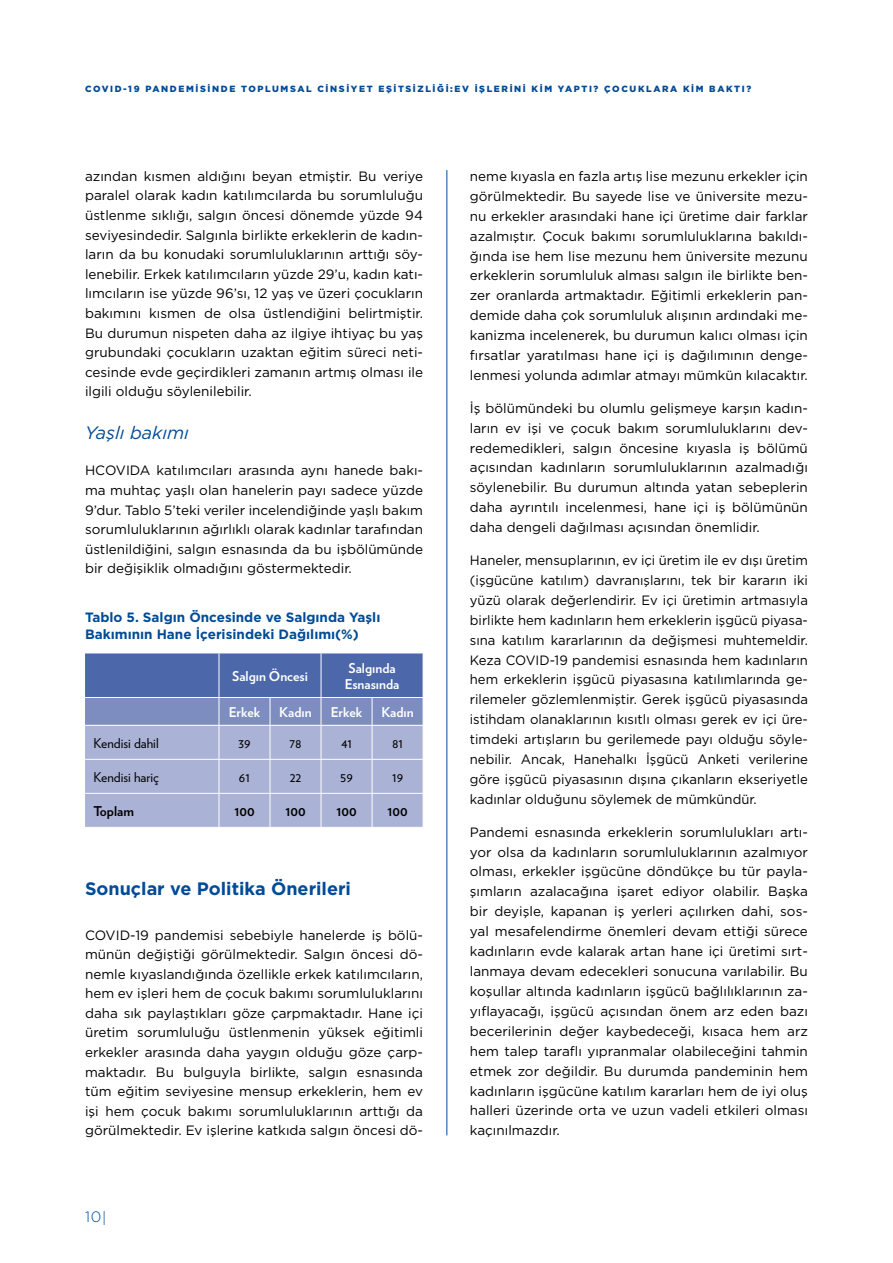
<style>
.page{position:relative;width:893px;height:1263px;background:#fff}
.page>*{position:absolute;margin:0;border:0;box-sizing:border-box;transform-origin:0 0}
.t1{font:700 18px "Gotham";color:#004b97}
.t2{font:italic 18px "Gotham";color:#004b97}
.t3{font:300 15px "Gotham";color:#004b97}
.t4{font:13.5px/20px "Gotham";color:#000;text-align:justify}
.t5{font:700 13.5px/16.6px "Gotham";color:#004b97}
.t6{font:700 13.5px/16.2px "Verlag";color:#fff}
.t7{font:13.5px "Verlag";color:#000}
.t8{font:700 13.5px "Verlag";color:#000}
.t9{font:900 9px "Gotham";letter-spacing:.18em;color:#004b97}
</style>
<div class="page">
<svg style="left:85px;top:653px;width:338px;height:174px;background:#8e9cc8"></svg>
<hr style="left:85px;top:725px;width:134px;height:1px;background:#fff">
<hr style="left:219px;top:725px;width:51px;height:1px;background:#fff">
<hr style="left:270px;top:725px;width:51px;height:1px;background:#fff">
<hr style="left:321px;top:725px;width:51px;height:1px;background:#fff">
<hr style="left:372px;top:725px;width:51px;height:1px;background:#fff">
<hr style="left:446px;top:170px;width:1px;height:965px;background:#004b97">
<p class="t9" style="left:85px;top:83px;width:668px">COVID-19 PANDEMİSİNDE TOPLUMSAL CİNSİYET EŞİTSİZLİĞİ:EV İŞLERİNİ KİM YAPTI? ÇOCUKLARA KİM BAKTI?</p>
<p class="t4" style="left:85px;top:166px;width:340px;line-height:19.5px">azından kısmen aldığını beyan etmiştir. Bu veriye paralel olarak kadın katılımcılarda bu sorumluluğu üstlenme sıklığı, salgın öncesi dönemde yüzde 94 seviyesindedir. Salgınla birlikte erkeklerin de kadın&shy;ların da bu konudaki sorumluluklarının arttığı söy&shy;lenebilir. Erkek katılımcıların yüzde 29’u, kadın katı&shy;lımcıların ise yüzde 96’sı, 12 yaş ve üzeri çocukların bakımını kısmen de olsa üstlendiğini belirtmiştir.<br>Bu durumun nispeten daha az ilgiye ihtiyaç bu yaş grubundaki çocukların uzaktan eğitim süreci neti&shy;cesinde evde geçirdikleri zamanın artmış olması ile ilgili olduğu söylenilebilir.</p>
<h1 class="t2" style="left:85px;top:421px;width:106px">Yaşlı bakımı</h1>
<p class="t4" style="left:85px;top:461px;width:340px;line-height:19.5px">HCOVIDA katılımcıları arasında aynı hanede bakı&shy;ma muhtaç yaşlı olan hanelerin payı sadece yüzde 9’dur. Tablo 5’teki veriler incelendiğinde yaşlı bakım sorumluluklarının ağırlıklı olarak kadınlar tarafından üstlenildiğini, salgın esnasında da bu işbölümünde bir değişiklik olmadığını göstermektedir.</p>
<p class="t5" style="left:85px;top:609px;width:297px">Tablo 5. Salgın Öncesinde ve Salgında Yaşlı<br>Bakımının Hane İçerisindeki Dağılımı(%)</p>
<p class="t6" style="left:232px;top:667px;width:77px">Salgın Öncesi</p>
<p class="t6" style="left:345px;top:659px;width:56px">Salgında<br>Esnasında</p>
<p class="t6" style="left:229px;top:703px;width:33px">Erkek</p>
<p class="t6" style="left:279px;top:703px;width:34px">Kadın</p>
<p class="t6" style="left:331px;top:703px;width:33px">Erkek</p>
<p class="t6" style="left:381px;top:703px;width:34px">Kadın</p>
<p class="t7" style="left:94px;top:733px;width:67px">Kendisi dahil</p>
<p class="t7" style="left:238px;top:733px;width:14px">39</p>
<p class="t7" style="left:290px;top:733px;width:14px">78</p>
<p class="t7" style="left:341px;top:733px;width:13px">41</p>
<p class="t7" style="left:392px;top:733px;width:13px">81</p>
<p class="t7" style="left:94px;top:767px;width:67px">Kendisi hariç</p>
<p class="t7" style="left:239px;top:767px;width:13px">61</p>
<p class="t7" style="left:290px;top:767px;width:13px">22</p>
<p class="t7" style="left:340px;top:767px;width:14px">59</p>
<p class="t7" style="left:392px;top:767px;width:12px">19</p>
<p class="t8" style="left:94px;top:800px;width:42px">Toplam</p>
<p class="t8" style="left:234px;top:800px;width:22px">100</p>
<p class="t8" style="left:285px;top:800px;width:22px">100</p>
<p class="t8" style="left:336px;top:800px;width:22px">100</p>
<p class="t8" style="left:387px;top:800px;width:22px">100</p>
<h1 class="t1" style="left:85px;top:876px;width:268px">Sonuçlar ve Politika Önerileri</h1>
<p class="t4" style="left:85px;top:925px;width:340px;line-height:19.5px">COVID-19 pandemisi sebebiyle hanelerde iş bölü&shy;münün değiştiği görülmektedir. Salgın öncesi dö&shy;nemle kıyaslandığında özellikle erkek katılımcıların, hem ev işleri hem de çocuk bakımı sorumluluklarını daha sık paylaştıkları göze çarpmaktadır. Hane içi üretim sorumluluğu üstlenmenin yüksek eğitimli erkekler arasında daha yaygın olduğu göze çarp&shy;maktadır. Bu bulguyla birlikte, salgın esnasında tüm eğitim seviyesine mensup erkeklerin, hem ev işi hem çocuk bakımı sorumluluklarının arttığı da görülmektedir. Ev işlerine katkıda salgın öncesi dö-</p>
<p class="t3" style="left:85px;top:1207px;width:23px">10|</p>
<p class="t4" style="left:470px;top:166px;width:340px">neme kıyasla en fazla artış lise mezunu erkekler için görülmektedir. Bu sayede lise ve üniversite mezu&shy;nu erkekler arasındaki hane içi üretime dair farklar azalmıştır. Çocuk bakımı sorumluluklarına bakıldı&shy;ğında ise hem lise mezunu hem üniversite mezunu erkeklerin sorumluluk alması salgın ile birlikte ben&shy;zer oranlarda artmaktadır. Eğitimli erkeklerin pan&shy;demide daha çok sorumluluk alışının ardındaki me&shy;kanizma incelenerek, bu durumun kalıcı olması için fırsatlar yaratılması hane içi iş dağılımının denge&shy;lenmesi yolunda adımlar atmayı mümkün kılacaktır.</p>
<p class="t4" style="left:470px;top:398px;width:340px">İş bölümündeki bu olumlu gelişmeye karşın kadın&shy;ların ev işi ve çocuk bakım sorumluluklarını dev&shy;redemedikleri, salgın öncesine kıyasla iş bölümü açısından kadınların sorumluluklarının azalmadığı söylenebilir. Bu durumun altında yatan sebeplerin daha ayrıntılı incelenmesi, hane içi iş bölümünün daha dengeli dağılması açısından önemlidir.</p>
<p class="t4" style="left:470px;top:550px;width:340px">Haneler, mensuplarının, ev içi üretim ile ev dışı üretim (işgücüne katılım) davranışlarını, tek bir kararın iki yüzü olarak değerlendirir. Ev içi üretimin artmasıyla birlikte hem kadınların hem erkeklerin işgücü piyasa&shy;sına katılım kararlarının da değişmesi muhtemeldir.<br>Keza COVID-19 pandemisi esnasında hem kadınların hem erkeklerin işgücü piyasasına katılımlarında ge&shy;rilemeler gözlemlenmiştir. Gerek işgücü piyasasında istihdam olanaklarının kısıtlı olması gerek ev içi üre&shy;timdeki artışların bu gerilemede payı olduğu söyle&shy;nebilir. Ancak, Hanehalkı İşgücü Anketi verilerine göre işgücü piyasasının dışına çıkanların ekseriyetle kadınlar olduğunu söylemek de mümkündür.</p>
<p class="t4" style="left:470px;top:822px;width:340px">Pandemi esnasında erkeklerin sorumlulukları artı&shy;yor olsa da kadınların sorumluluklarının azalmıyor olması, erkekler işgücüne döndükçe bu tür payla&shy;şımların azalacağına işaret ediyor olabilir. Başka bir deyişle, kapanan iş yerleri açılırken dahi, sos&shy;yal mesafelendirme önemleri devam ettiği sürece kadınların evde kalarak artan hane içi üretimi sırt&shy;lanmaya devam edecekleri sonucuna varılabilir. Bu koşullar altında kadınların işgücü bağlılıklarının za&shy;yıflayacağı, işgücü açısından önem arz eden bazı becerilerinin değer kaybedeceği, kısaca hem arz hem talep taraflı yıpranmalar olabileceğini tahmin etmek zor değildir. Bu durumda pandeminin hem kadınların işgücüne katılım kararları hem de iyi oluş halleri üzerinde orta ve uzun vadeli etkileri olması kaçınılmazdır.</p>
</div>
